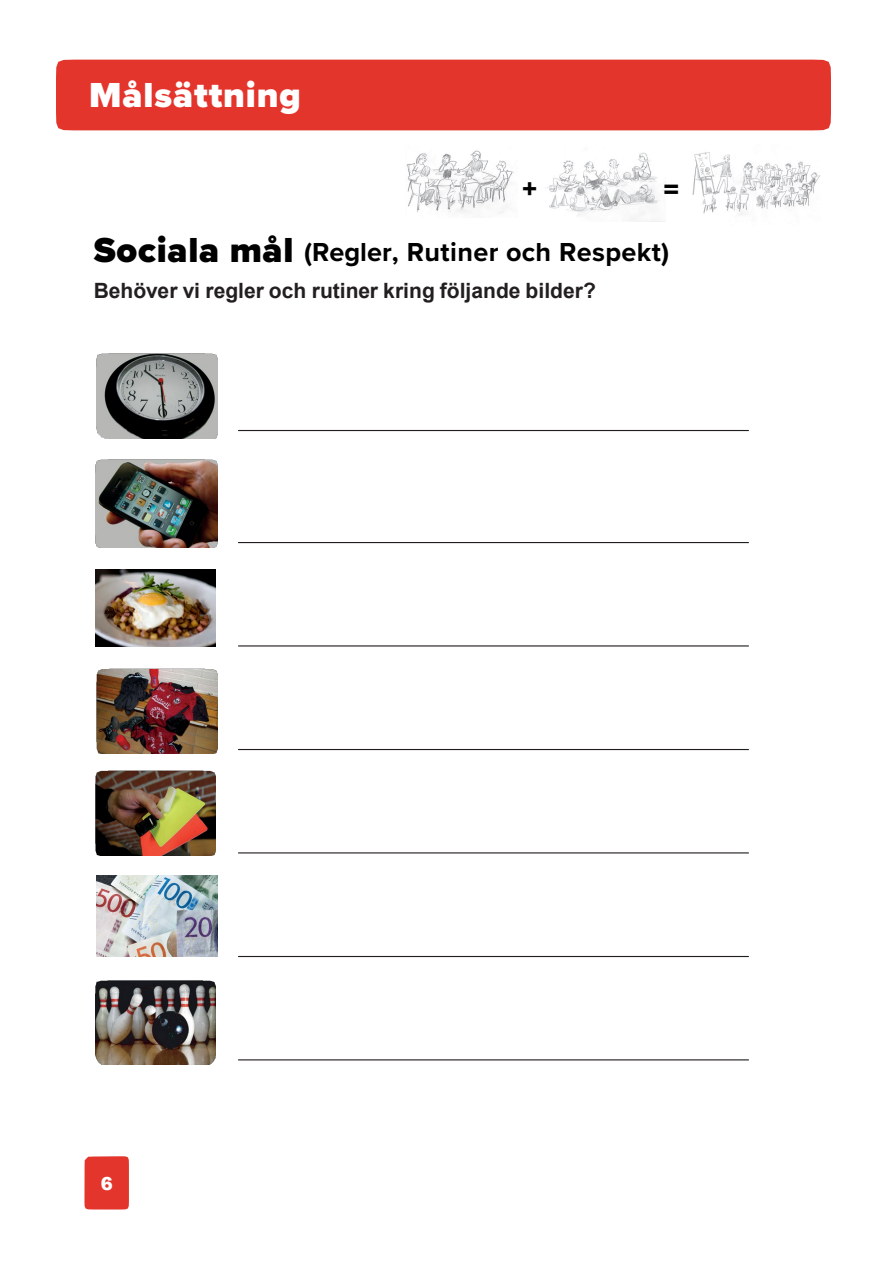
<style>
.page{position:relative;width:893px;height:1264px;background:#fff}
.page>*{position:absolute;margin:0;border:0;box-sizing:border-box;transform-origin:0 0}
.t1{font:900 36px "Proxima Nova";letter-spacing:.025em;color:#fff}
.t2{font:700 27px "Proxima Nova";letter-spacing:.01em;color:#000}
.t3{font:700 27px "Arial";color:#000}
.t4{font:700 25.95px "Arial";color:#000}
.t5{font:700 21px "Arial";color:#231f20}
.t6{font:900 18px "Arial";color:#fff}
.s1{font-weight:900;font-size:36px}
</style>
<div class="page">
<div style="left:56px;top:60px;width:774px;height:70px;background:#e4352d"></div>
<hr style="left:238px;top:430px;width:510px;height:1px;background:#221e1f">
<hr style="left:238px;top:542px;width:510px;height:1px;background:#221e1f">
<hr style="left:238px;top:645px;width:510px;height:1px;background:#221e1f">
<hr style="left:238px;top:748px;width:510px;height:2px;background:#221e1f">
<hr style="left:238px;top:852px;width:510px;height:1px;background:#221e1f">
<hr style="left:238px;top:955px;width:510px;height:1px;background:#221e1f">
<hr style="left:238px;top:1059px;width:510px;height:1px;background:#221e1f">
<img style="left:97px;top:353px;width:120px;height:85px">
<img style="left:95px;top:459px;width:122px;height:89px">
<img style="left:95px;top:770px;width:121px;height:85px">
<img style="left:97px;top:668px;width:120px;height:85px">
<img style="left:95px;top:980px;width:121px;height:83px">
<img style="left:406px;top:150px;width:108px;height:64px">
<img style="left:546px;top:152px;width:119px;height:69px">
<img style="left:692px;top:152px;width:128px;height:63px">
<img style="left:95px;top:569px;width:121px;height:77px">
<img style="left:97px;top:875px;width:120px;height:81px">
<div style="left:84px;top:1156px;width:45px;height:53px;background:#e4352d"></div>
<h2 class="t1" style="left:89px;top:68px;width:213px">Målsättning</h2>
<p class="t4" style="left:522px;top:170px;width:17px">+</p>
<p class="t3" style="left:663px;top:170px;width:17px">=</p>
<p class="t2" style="left:94px;top:232px;width:577px"><span class="s1">Sociala mål</span> (Regler, Rutiner och Respekt)</p>
<p class="t5" style="left:94px;top:276px;width:503px">Behöver vi regler och rutiner kring följande bilder?</p>
<p class="t6" style="left:101px;top:1170px;width:14px">6</p>
</div>
